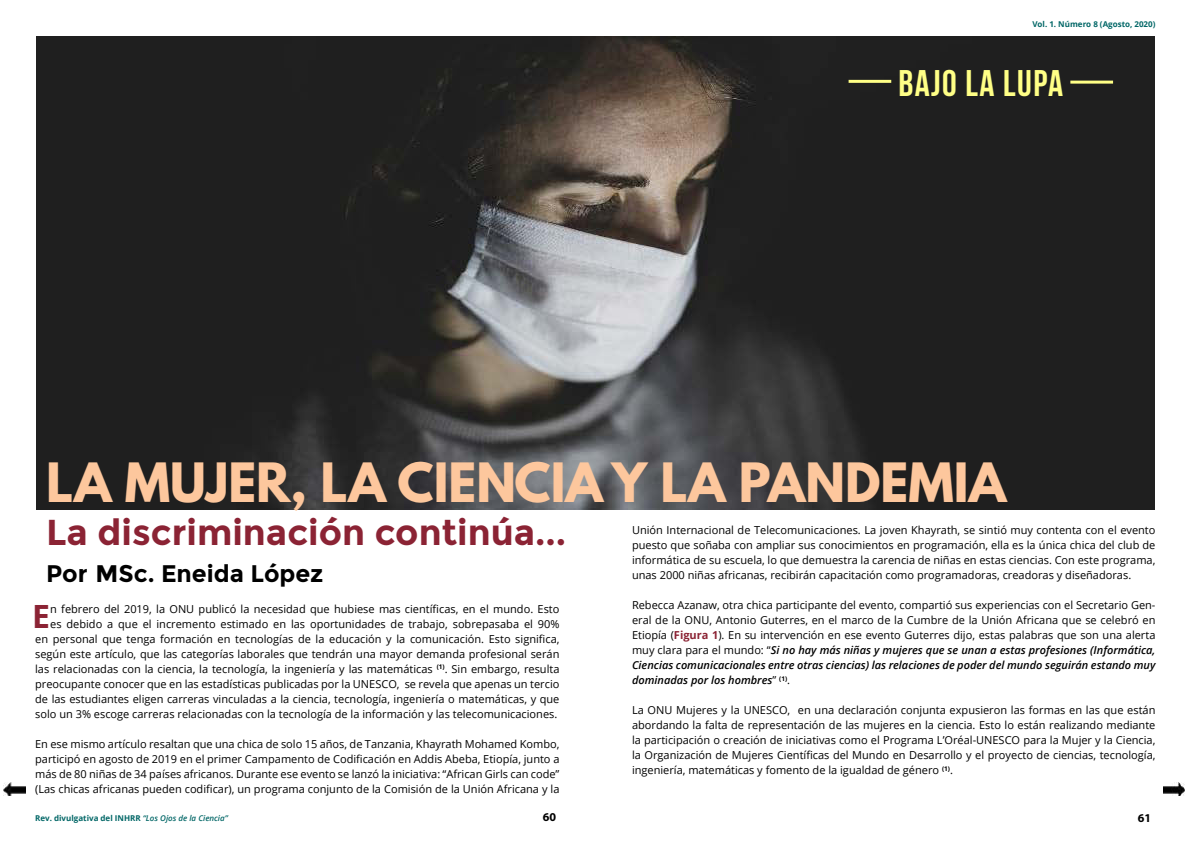
<style>
.page{position:relative;width:1191px;height:842px;background:#fff}
.page>*{position:absolute;margin:0;border:0;box-sizing:border-box;transform-origin:0 0}
.t1{font:700 48px "League Spartan";color:#fdc79d}
.t2{font:700 36.9px "Bebas Neue";letter-spacing:.04em;color:#ffff86}
.t3{font:700 36px "Montserrat";color:#8b2334}
.t4{font:700 32px "Open Sans";color:#8b2334}
.t5{font:700 24px "Montserrat";color:#000}
.t6{font:700 12px "Myriad Pro";color:#000}
.t7{font:11px/15px "Open Sans";color:#000;text-align:justify}
.t8{font:700 8px "Open Sans";color:#066}
.s1{font-weight:700;color:#8b2334}
.s2{font-weight:600;font-style:italic}
</style>
<div class="page">
<img style="left:36px;top:36px;width:1118px;height:473px">
<hr style="left:848px;top:80px;width:43px;height:3px;background:#ffff86">
<hr style="left:1070px;top:81px;width:43px;height:3px;background:#ffff86">
<img style="left:4px;top:782px;width:21px;height:14px">
<img style="left:1163px;top:782px;width:21px;height:14px">
<p class="t8" style="left:1032px;top:21px;width:125px">Vol. 1. Número 8 (Agosto, 2020)</p>
<h2 class="t2" style="left:898px;top:61px;width:166px">BAJO LA LUPA</h2>
<h1 class="t1" style="left:46px;top:462px;width:961px">LA MUJER, LA CIENCIA Y LA PANDEMIA</h1>
<h3 class="t3" style="left:46px;top:511px;width:521px">La discriminación continúa...</h3>
<p class="t7" style="left:632px;top:522px;width:525px">Unión Internacional de Telecomunicaciones. La joven Khayrath, se sintió muy contenta con el evento puesto que soñaba con ampliar sus conocimientos en programación, ella es la única chica del club de informática de su escuela, lo que demuestra la carencia de niñas en estas ciencias. Con este programa, unas 2000 niñas africanas, recibirán capacitación como programadoras, creadoras y diseñadoras.</p>
<p class="t7" style="left:632px;top:597px;width:525px">Rebecca Azanaw, otra chica participante del evento, compartió sus experiencias con el Secretario Gen&shy;eral de la ONU, Antonio Guterres, en el marco de la Cumbre de la Unión Africana que se celebró en Etiopía (<span class="s1">Figura 1</span>). En su intervención en ese evento Guterres dijo, estas palabras que son una alerta muy clara para el mundo: “<span class="s2">Si no hay más niñas y mujeres que se unan a estas profesiones (Informática, Ciencias comunicacionales entre otras ciencias) las relaciones de poder del mundo seguirán estando muy dominadas por los hombres</span>” <sup>(1)</sup>.</p>
<p class="t7" style="left:632px;top:702px;width:525px">La ONU Mujeres y la UNESCO, en una declaración conjunta expusieron las formas en las que están abordando la falta de representación de las mujeres en la ciencia. Esto lo están realizando mediante la participación o creación de iniciativas como el Programa L’Oréal-UNESCO para la Mujer y la Ciencia, la Organización de Mujeres Científicas del Mundo en Desarrollo y el proyecto de ciencias, tecnología, ingeniería, matemáticas y fomento de la igualdad de género <sup>(1)</sup>.</p>
<h3 class="t5" style="left:46px;top:564px;width:279px">Por MSc. Eneida López</h3>
<p class="t7" style="left:35px;top:601px;width:526px;text-align:right">n febrero del 2019, la ONU publicó la necesidad que hubiese mas científicas, en el mundo. Esto<br>es debido a que el incremento estimado en las oportunidades de trabajo, sobrepasaba el 90% en personal que tenga formación en tecnologías de la educación y la comunicación. Esto significa, según este artículo, que las categorías laborales que tendrán una mayor demanda profesional serán las relacionadas con la ciencia, la tecnología, la ingeniería y las matemáticas <sup>(1)</sup>. Sin embargo, resulta preocupante conocer que en las estadísticas publicadas por la UNESCO, se revela que apenas un tercio de las estudiantes eligen carreras vinculadas a la ciencia, tecnología, ingeniería o matemáticas, y que solo un 3% escoge carreras relacionadas con la tecnología de la información y las telecomunicaciones.</p>
<p class="t7" style="left:35px;top:736px;width:526px">En ese mismo artículo resaltan que una chica de solo 15 años, de Tanzania, Khayrath Mohamed Kombo, participó en agosto de 2019 en el primer Campamento de Codificación en Addis Abeba, Etiopía, junto a más de 80 niñas de 34 países africanos. Durante ese evento se lanzó la iniciativa: “African Girls can code” (Las chicas africanas pueden codificar), un programa conjunto de la Comisión de la Unión Africana y la</p>
<h3 class="t4" style="left:32px;top:603px;width:19px">E</h3>
<p class="t8" style="left:35px;top:814px;width:194px">Rev. divulgativa del INHRR <span class="s2">“Los Ojos de la Ciencia”</span></p>
<p class="t6" style="left:543px;top:810px;width:15px">60</p>
<p class="t6" style="left:1137px;top:811px;width:15px">61</p>
</div>
